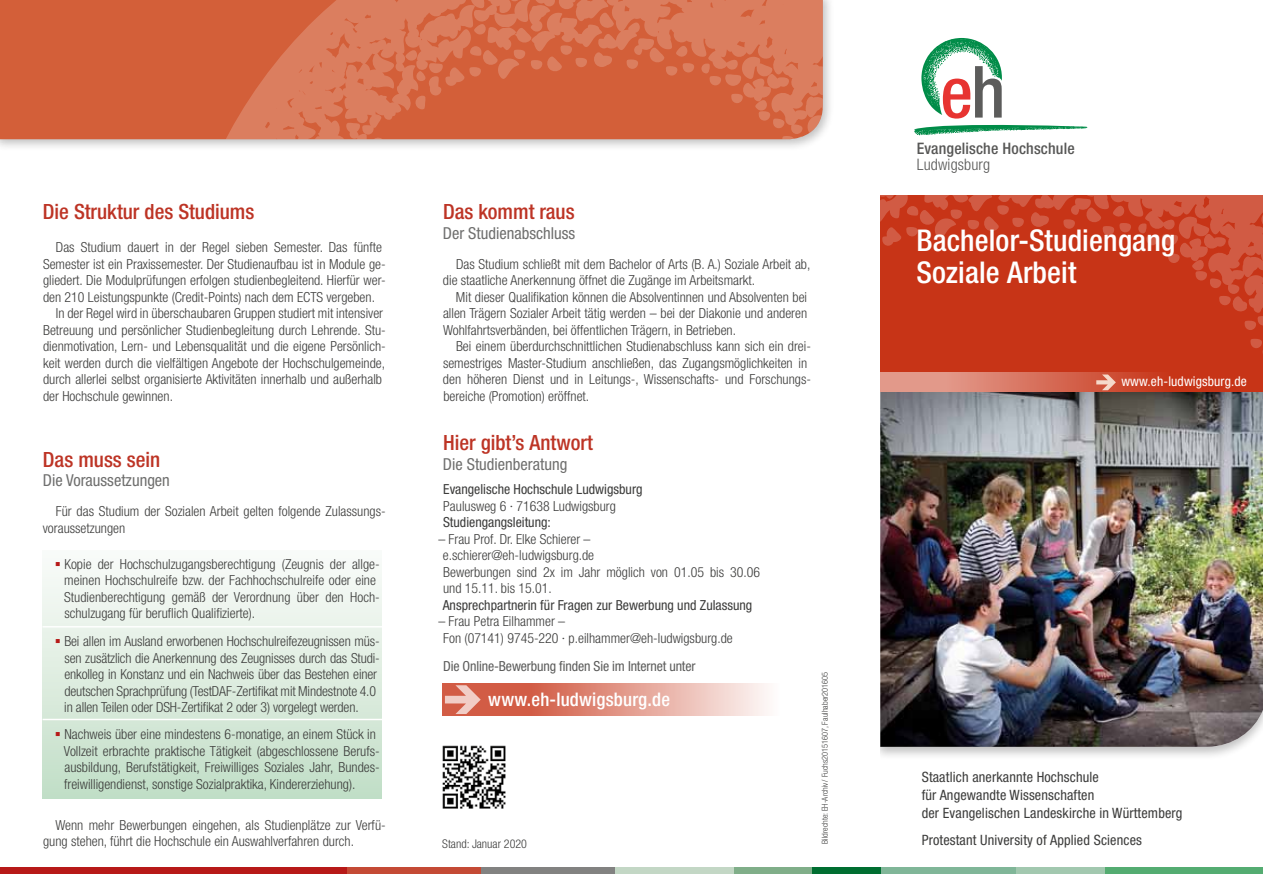
<style>
.page{position:relative;width:1263px;height:893px;background:#fff}
.page>*{position:absolute;margin:0;border:0;box-sizing:border-box;transform-origin:0 0}
.t1{font:500 condensed 30px/31.5px "Helvetica Neue LTW1 G";letter-spacing:.005em;color:#fff}
.t2{font:500 condensed 21px "Helvetica Neue LTW1 G";color:#bd3425}
.t3{font:500 condensed 18.75px "Helvetica Neue LTW1 G";letter-spacing:.01em;color:#fff}
.t4{font:condensed 16.5px "Helvetica Neue LTW1 G";color:#6f6f6e}
.t5{font:500 condensed 15.9px "Helvetica Neue LTW1 G";letter-spacing:.01em;color:#575756}
.t6{font:300 condensed 15.9px "Helvetica Neue LT";letter-spacing:.01em;color:#575756}
.t7{font:condensed 14.25px/18px "Helvetica Neue LT";letter-spacing:.01em;color:#3c3c3b}
.t8{font:300 condensed 13.8px/16.5px "Helvetica Neue LT";color:#3c3c3b}
.t9{font:condensed 13.8px "Helvetica Neue LTW1 G";color:#3c3c3b}
.t10{font:condensed 13.8px "Helvetica Neue LT";letter-spacing:-.01em;color:#5c5c5b}
.t11{font:condensed 13.5px "Helvetica Neue LT";letter-spacing:.01em;color:#fff}
.t12{font:300 condensed 12px "Helvetica Neue LT";color:#3c3c3b}
.t13{font:300 condensed 8.25px "Helvetica Neue LT";color:#3c3c3b}
</style>
<div class="page">
<div style="left:43px;top:551px;width:339px;height:248px;background:linear-gradient(to bottom,#fbfcfa,#c2dec7)"></div>
<hr style="left:43px;top:626px;width:340px;height:1px;background:#fff">
<hr style="left:43px;top:719px;width:340px;height:1px;background:#fff">
<div style="left:0;top:0;width:835px;height:151px;background:#000;opacity:.25"></div>
<div style="left:0;top:0;width:40px;height:139px;background:#d35f39"></div>
<svg style="left:40px;top:0;width:783px;height:139px;background:#d56a46"></svg>
<div style="left:1016px;top:867px;width:89px;height:7px;background:#a2c8af"></div>
<div style="left:811px;top:867px;width:69px;height:7px;background:#006e31"></div>
<div style="left:733px;top:867px;width:78px;height:7px;background:#80ae89"></div>
<div style="left:614px;top:867px;width:119px;height:7px;background:#c3d7c5"></div>
<div style="left:481px;top:867px;width:133px;height:7px;background:#828281"></div>
<div style="left:347px;top:867px;width:134px;height:7px;background:#c44a35"></div>
<div style="left:0;top:867px;width:347px;height:7px;background:#b71918"></div>
<div style="left:880px;top:867px;width:136px;height:7px;background:#80b698"></div>
<div style="left:1105px;top:867px;width:158px;height:7px;background:#54ac71"></div>
<div style="left:871px;top:376px;width:392px;height:384px;background:#000;opacity:.25"></div>
<img style="left:880px;top:392px;width:383px;height:355px">
<svg style="left:880px;top:195px;width:383px;height:178px;background:#c83b1f"></svg>
<svg style="left:880px;top:373px;width:383px;height:19px;background:#d3634d"></svg>
<svg style="left:1096px;top:374px;width:20px;height:16px"></svg>
<svg style="left:914px;top:38px;width:174px;height:97px"></svg>
<div style="left:864px;top:189px;width:16px;height:577px;background:#fff"></div>
<img style="left:442px;top:745px;width:64px;height:64px">
<svg style="left:442px;top:684px;width:326px;height:32px;background:#e29a8b"></svg>
<svg style="left:445px;top:685px;width:36px;height:29px"></svg>
<svg style="left:56px;top:562px;width:4px;height:4px"></svg>
<svg style="left:56px;top:639px;width:4px;height:4px"></svg>
<svg style="left:56px;top:732px;width:4px;height:4px"></svg>
<h2 class="t2" style="left:43px;top:199px;width:213px">Die Struktur des Studiums</h2>
<p class="t8" style="left:56px;top:239px;width:328px">Das Studium dauert in der Regel sieben Semester. Das fünfte</p>
<p class="t8" style="left:43px;top:255px;width:344px">Semester ist ein Praxissemester. Der Studienaufbau ist in Module ge-</p>
<p class="t8" style="left:43px;top:272px;width:344px">gliedert. Die Modulprüfungen erfolgen studienbegleitend. Hierfür wer-</p>
<p class="t8" style="left:43px;top:288px;width:333px">den 210 Leistungspunkte (Credit-Points) nach dem ECTS vergeben.</p>
<p class="t8" style="left:56px;top:305px;width:329px">In der Regel wird in überschaubaren Gruppen studiert mit intensiver</p>
<p class="t8" style="left:43px;top:321px;width:344px">Betreuung und persönlicher Studienbegleitung durch Lehrende. Stu-</p>
<p class="t8" style="left:43px;top:338px;width:344px">dienmotivation, Lern- und Lebensqualität und die eigene Persönlich-</p>
<p class="t8" style="left:43px;top:354px;width:343px">keit werden durch die vielfältigen Angebote der Hochschulgemeinde,</p>
<p class="t8" style="left:43px;top:371px;width:340px">durch allerlei selbst organisierte Aktivitäten innerhalb und außerhalb</p>
<p class="t8" style="left:43px;top:387px;width:131px">der Hochschule gewinnen.</p>
<h2 class="t2" style="left:43px;top:446px;width:119px">Das muss sein</h2>
<p class="t4" style="left:43px;top:470px;width:129px">Die Voraussetzungen</p>
<p class="t8" style="left:43px;top:503px;width:344px;text-indent:13px">Für das Studium der Sozialen Arbeit gelten folgende Zulassungs&shy;voraussetzungen</p>
<p class="t8" style="left:64px;top:555px;width:317px">Kopie der Hochschulzugangsberechtigung (Zeugnis der allge&shy;meinen Hochschulreife bzw. der Fachhochschulreife oder eine Studienberechtigung gemäß der Verordnung über den Hoch&shy;schulzugang für beruflich Qualifizierte).</p>
<p class="t8" style="left:64px;top:633px;width:317px">Bei allen im Ausland erworbenen Hochschulreifezeugnissen müs&shy;sen zusätzlich die Anerkennung des Zeugnisses durch das Studi&shy;enkolleg in Konstanz und ein Nachweis über das Bestehen einer deutschen Sprachprüfung (TestDAF-Zertifikat mit Mindestnote 4.0 in allen Teilen oder DSH-Zertifikat 2 oder 3) vorgelegt werden.</p>
<p class="t8" style="left:64px;top:726px;width:317px">Nachweis über eine mindestens 6-monatige, an einem Stück in Vollzeit erbrachte praktische Tätigkeit (abgeschlossene Berufs&shy;ausbildung, Berufstätigkeit, Freiwilliges Soziales Jahr, Bundes&shy;freiwilligendienst, sonstige Sozialpraktika, Kindererziehung).</p>
<p class="t8" style="left:43px;top:816px;width:344px;text-indent:12px">Wenn mehr Bewerbungen eingehen, als Studienplätze zur Verfü&shy;gung stehen, führt die Hochschule ein Auswahlverfahren durch.</p>
<h2 class="t2" style="left:443px;top:199px;width:133px">Das kommt raus</h2>
<p class="t4" style="left:443px;top:223px;width:134px">Der Studienabschluss</p>
<p class="t8" style="left:443px;top:255px;width:369px;text-indent:13px">Das Studium schließt mit dem Bachelor of Arts (B. A.) Soziale Arbeit ab, die staatliche Anerkennung öffnet die Zugänge im Arbeitsmarkt.</p>
<p class="t8" style="left:443px;top:288px;width:366px;text-align:justify;text-indent:13px">Mit dieser Qualifikation können die Absolventinnen und Absolventen bei allen Trägern Sozialer Arbeit tätig werden – bei der Diakonie und anderen Wohlfahrtsverbänden, bei öffentlichen Trägern, in Betrieben.</p>
<p class="t8" style="left:443px;top:338px;width:370px;text-indent:13px">Bei einem überdurchschnittlichen Studienabschluss kann sich ein drei&shy;semestriges Master-Studium anschließen, das Zugangsmöglichkeiten in den höheren Dienst und in Leitungs-, Wissenschafts- und Forschungs&shy;bereiche (Promotion) eröffnet.</p>
<h2 class="t2" style="left:443px;top:430px;width:152px">Hier gibt’s Antwort</h2>
<p class="t4" style="left:443px;top:454px;width:126px">Die Studienberatung</p>
<p class="t9" style="left:443px;top:481px;width:201px">Evangelische Hochschule Ludwigsburg</p>
<p class="t8" style="left:443px;top:498px;width:174px">Paulusweg 6 · 71638 Ludwigsburg</p>
<p class="t9" style="left:443px;top:514px;width:109px">Studiengangsleitung:</p>
<p class="t8" style="left:443px;top:531px;width:319px;text-indent:-5px">– Frau Prof. Dr. Elke Schierer –<br>e.schierer@eh-ludwigsburg.de<br>Bewerbungen sind 2x im Jahr möglich von 01.05 bis 30.06 und 15.11. bis 15.01.</p>
<p class="t9" style="left:443px;top:597px;width:311px">Ansprechpartnerin für Fragen zur Bewerbung und Zulassung</p>
<p class="t8" style="left:443px;top:613px;width:291px;text-indent:-5px">– Frau Petra Eilhammer –<br>Fon (07141) 9745-220 · p.eilhammer@eh-ludwigsburg.de</p>
<p class="t10" style="left:443px;top:659px;width:254px">Die Online-Bewerbung finden Sie im Internet unter</p>
<h3 class="t3" style="left:488px;top:688px;width:183px">www.eh-ludwigsburg.de</h3>
<p class="t12" style="left:442px;top:837px;width:86px">Stand: Januar 2020</p>
<p class="t13" style="left:820px;top:844px;width:174px;rotate:-90deg">Bildrechte: EH-Archiv/ Fuchs20151607, Faulhaber201605</p>
<p class="t5" style="left:917px;top:138px;width:159px">Evangelische Hochschule</p>
<p class="t6" style="left:917px;top:155px;width:75px">Ludwigsburg</p>
<h1 class="t1" style="left:916px;top:225px;width:260px">Bachelor-Studiengang<br>Soziale Arbeit</h1>
<p class="t11" style="left:1121px;top:374px;width:127px">www.eh-ludwigsburg.de</p>
<p class="t7" style="left:922px;top:768px;width:262px">Staatlich anerkannte Hochschule<br>für Angewandte Wissenschaften<br>der Evangelischen Landeskirche in Württemberg</p>
<p class="t7" style="left:922px;top:831px;width:222px">Protestant University of Applied Sciences</p>
</div>
